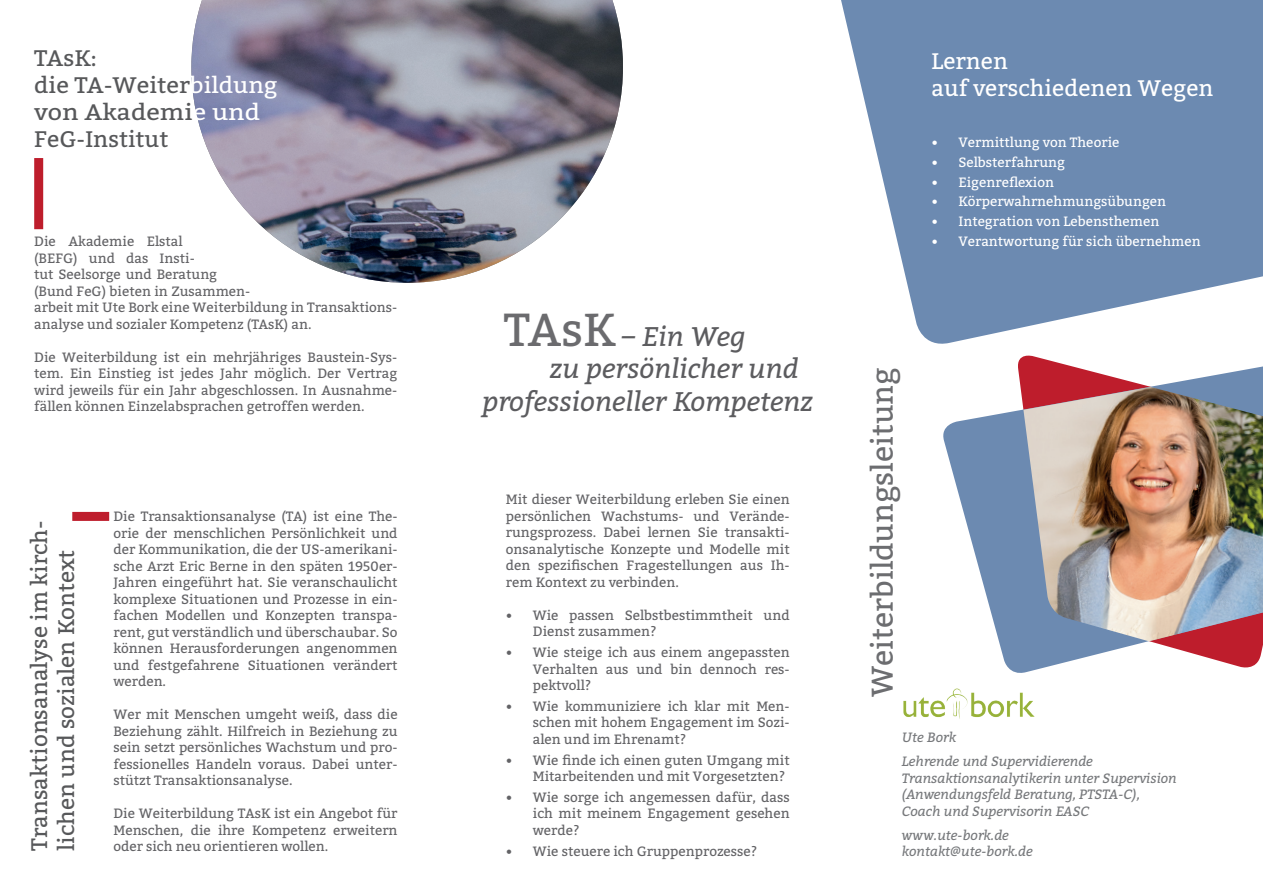
<style>
.page{position:relative;width:1263px;height:893px;background:#fff}
.page>*{position:absolute;margin:0;border:0;box-sizing:border-box;transform-origin:0 0}
.t1{font:30px "Bitter";color:#6c6d70}
.t2{font:italic 27px "Bitter";color:#5c5c5f}
.t3{font:22.5px/27px "Bitter";color:#57585a}
.t4{font:22.5px/27px "Bitter";color:#57585a;scale:1.04 1}
.t5{font:22.5px/27px "Bitter";color:#fff}
.t6{font:13.5px/16.5px "Bitter";color:#636366;text-align:justify}
.t7{font:italic 13.5px/16.5px "Bitter";color:#76787b}
.t8{font:13.5px "Bitter";color:#fff}
.s1{color:#fff}
.s2{font-style:normal;font-size:46.2px;color:#6b6b6e}
</style>
<div class="page">
<svg style="left:841px;top:0;width:422px;height:324px;fill:#6c8ab1"></svg>
<div style="left:72px;top:512px;width:37px;height:9px;background:#be1d2c"></div>
<div style="left:34px;top:158px;width:9px;height:71px;background:#be1d2c"></div>
<img style="left:191px;top:0;width:432px;height:283px">
<img style="left:903px;top:700px;width:132px;height:19px">
<svg style="left:905px;top:324px;width:358px;height:379px"></svg>
<img style="left:1023px;top:387px;width:240px;height:254px">
<h3 class="t4" style="left:34px;top:44px;width:236px">TAsK:<br>die TA-Weiter<span class="s1">bildung </span>von Akademi<span class="s1">e und<br></span>FeG-Institut</h3>
<p class="t6" style="left:34px;top:233px;width:365px;text-align:left">Die Akademie Elstal<br>(BEFG) und das Insti-<br>tut Seelsorge und Beratung<br>(Bund FeG) bieten in Zusammen-<br>arbeit mit Ute Bork eine Weiterbildung in Transaktions&shy;analyse und sozialer Kompetenz (TAsK) an.</p>
<p class="t6" style="left:34px;top:348px;width:365px">Die Weiterbildung ist ein mehrjähriges Baustein-Sys&shy;tem. Ein Einstieg ist jedes Jahr möglich. Der Vertrag wird jeweils für ein Jahr abgeschlossen. In Ausnahme&shy;fällen können Einzelabsprachen getroffen werden.</p>
<h3 class="t3" style="left:25px;top:851px;width:332px;rotate:-90deg">Transaktionsanalyse im kirch&shy;lichen und sozialen Kontext</h3>
<p class="t6" style="left:113px;top:508px;width:286px">Die Transaktionsanalyse (TA) ist eine The&shy;orie der menschlichen Persönlichkeit und der Kommunikation, die der US-amerikani&shy;sche Arzt Eric Berne in den späten 1950er-Jahren eingeführt hat. Sie veranschaulicht komplexe Situationen und Prozesse in ein&shy;fachen Modellen und Konzepten transpa&shy;rent, gut verständlich und überschaubar. So können Herausforderungen angenommen und festgefahrene Situationen verändert werden.</p>
<p class="t6" style="left:113px;top:706px;width:286px">Wer mit Menschen umgeht weiß, dass die Beziehung zählt. Hilfreich in Beziehung zu sein setzt persönliches Wachstum und pro&shy;fessionelles Handeln voraus. Dabei unter&shy;stützt Transaktionsanalyse.</p>
<p class="t6" style="left:113px;top:804px;width:286px">Die Weiterbildung TAsK ist ein Angebot für Menschen, die ihre Kompetenz erweitern oder sich neu orientieren wollen.</p>
<h2 class="t2" style="left:504px;top:319px;width:243px"><span class="s2">TAsK</span> – Ein Weg</h2>
<h2 class="t2" style="left:550px;top:352px;width:250px">zu persönlicher und</h2>
<h2 class="t2" style="left:482px;top:384px;width:332px">professioneller Kompetenz</h2>
<p class="t6" style="left:506px;top:491px;width:285px">Mit dieser Weiterbildung erleben Sie einen persönlichen Wachstums- und Verände&shy;rungsprozess. Dabei lernen Sie transakti&shy;onsanalytische Konzepte und Modelle mit den spezifischen Fragestellungen aus Ih&shy;rem Kontext zu verbinden.</p>
<p class="t6" style="left:533px;top:606px;width:258px;text-indent:-27px">• Wie passen Selbstbestimmtheit und<br>Dienst zusammen?</p>
<p class="t6" style="left:533px;top:644px;width:258px;text-indent:-27px">• Wie steige ich aus einem angepassten Verhalten aus und bin dennoch res&shy;pektvoll?</p>
<p class="t6" style="left:533px;top:697px;width:258px;text-indent:-27px">• Wie kommuniziere ich klar mit Men&shy;schen mit hohem Engagement im Sozi&shy;alen und im Ehrenamt?</p>
<p class="t6" style="left:533px;top:751px;width:258px;text-indent:-27px">• Wie finde ich einen guten Umgang mit<br>Mitarbeitenden und mit Vorgesetzten?</p>
<p class="t6" style="left:533px;top:788px;width:258px;text-indent:-27px">• Wie sorge ich angemessen dafür, dass ich mit meinem Engagement gesehen werde?</p>
<p class="t6" style="left:506px;top:842px;width:253px">• Wie steuere ich Gruppenprozesse?</p>
<h3 class="t5" style="left:931px;top:47px;width:283px">Lernen<br>auf verschiedenen Wegen</h3>
<p class="t8" style="left:931px;top:133px;width:190px">• Vermittlung von Theorie</p>
<p class="t8" style="left:931px;top:152px;width:135px">• Selbsterfahrung</p>
<p class="t8" style="left:931px;top:172px;width:124px">• Eigenreflexion</p>
<p class="t8" style="left:931px;top:192px;width:236px">• Körperwahrnehmungsübungen</p>
<p class="t8" style="left:931px;top:212px;width:229px">• Integration von Lebensthemen</p>
<p class="t8" style="left:931px;top:232px;width:271px">• Verantwortung für sich übernehmen</p>
<h1 class="t1" style="left:861px;top:697px;width:332px;rotate:-90deg">Weiterbildungsleitung</h1>
<p class="t7" style="left:902px;top:726px;width:193px;line-height:24px">Ute Bork<br>Lehrende und Supervidierende</p>
<p class="t7" style="left:902px;top:770px;width:276px">Transaktionsanalytikerin unter Supervision (Anwendungsfeld Beratung, PTSTA-C),<br>Coach und Supervisorin EASC</p>
<p class="t7" style="left:902px;top:827px;width:132px">www.ute-bork.de kontakt@ute-bork.de</p>
</div>
